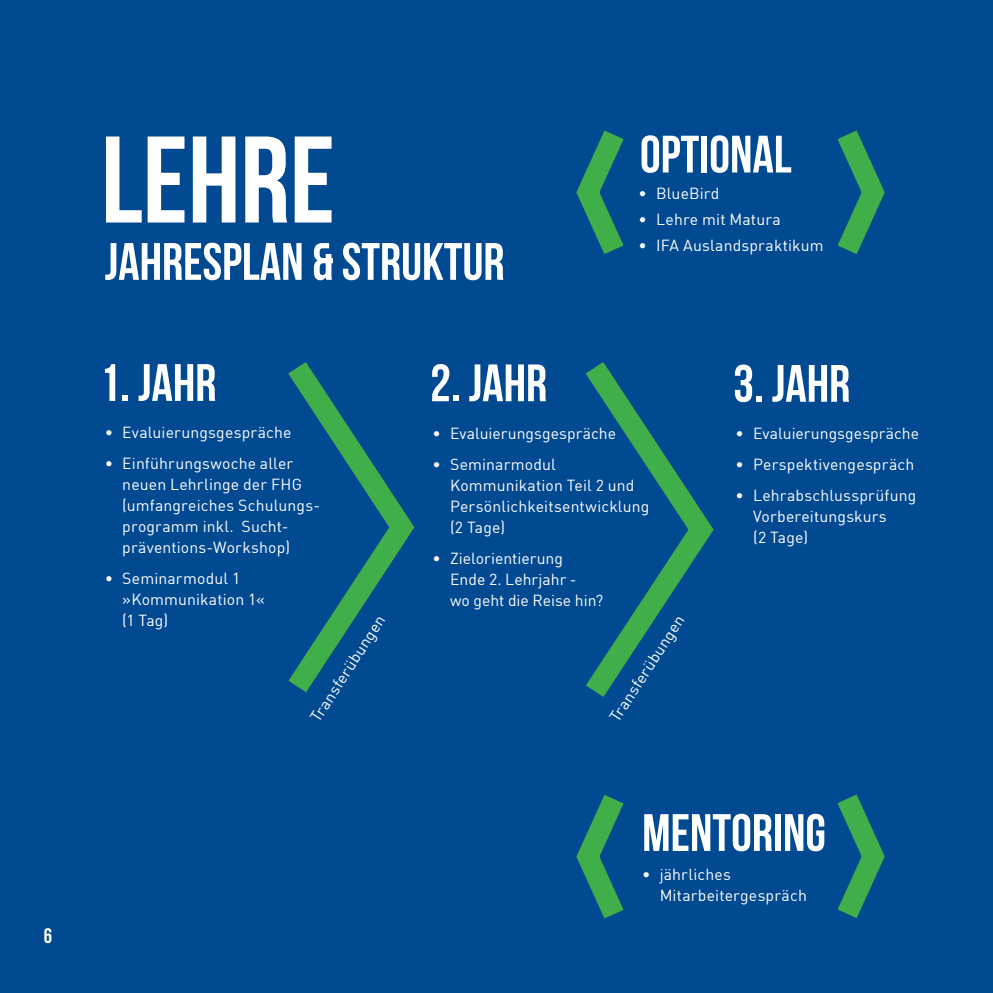
<style>
.page{position:relative;width:993px;height:993px;background:#fff}
.page>*{position:absolute;margin:0;border:0;box-sizing:border-box;transform-origin:0 0}
.t1{font:122.85px "Bebas Neue";color:#fff}
.t2{font:52.5px "Bebas Neue";color:#fff}
.t3{font:21px "Bebas Neue";color:#fff}
.t4{font:15.75px/21px "DIN Offc Pro";letter-spacing:.01em;color:#fff}
</style>
<div class="page">
<div style="left:0;top:0;width:992px;height:992px;background:#014990"></div>
<svg style="left:576px;top:130px;width:48px;height:124px"></svg>
<svg style="left:288px;top:362px;width:127px;height:330px"></svg>
<svg style="left:585px;top:362px;width:129px;height:335px"></svg>
<svg style="left:837px;top:794px;width:48px;height:124px"></svg>
<svg style="left:576px;top:795px;width:48px;height:124px"></svg>
<svg style="left:837px;top:130px;width:48px;height:124px"></svg>
<p class="t3" style="left:44px;top:923px;width:10px">6</p>
<p class="t1" style="left:101px;top:112px;width:235px">LEHRE</p>
<p class="t2" style="left:639px;top:125px;width:153px">OPTIONAL</p>
<p class="t4" style="left:638px;top:181px;width:82px">• BlueBird</p>
<p class="t4" style="left:638px;top:207px;width:144px">• Lehre mit Matura</p>
<p class="t4" style="left:638px;top:233px;width:186px">• IFA Auslandspraktikum</p>
<p class="t2" style="left:105px;top:233px;width:401px">JAHRESPLAN &amp; STRUKTUR</p>
<p class="t2" style="left:430px;top:354px;width:119px">2. JAHR</p>
<p class="t2" style="left:732px;top:354px;width:119px">3. JAHR</p>
<p class="t4" style="left:735px;top:421px;width:185px">• Evaluierungsgespräche</p>
<p class="t4" style="left:735px;top:452px;width:180px">• Perspektivengespräch</p>
<p class="t4" style="left:752px;top:483px;width:165px;text-indent:-17px">• Lehrabschlussprüfung<br>Vorbereitungskurs</p>
<p class="t4" style="left:752px;top:525px;width:56px">(2 Tage)</p>
<p class="t2" style="left:99px;top:354px;width:119px">1. JAHR</p>
<p class="t4" style="left:105px;top:420px;width:188px">• Evaluierungsgespräche</p>
<p class="t4" style="left:122px;top:451px;width:199px;text-indent:-17px">• Einführungswoche aller neuen Lehrlinge der FHG (umfangreiches Schulungs&shy;programm inkl. Sucht&shy;präventions-Workshop)</p>
<p class="t4" style="left:105px;top:566px;width:137px">• Seminarmodul 1</p>
<p class="t4" style="left:122px;top:587px;width:144px">»Kommunikation 1« (1 Tag)</p>
<p class="t4" style="left:432px;top:421px;width:185px">• Evaluierungsgespräche</p>
<p class="t4" style="left:432px;top:452px;width:125px">• Seminarmodul</p>
<p class="t4" style="left:450px;top:473px;width:186px">Kommunikation Teil 2 und</p>
<p class="t4" style="left:450px;top:494px;width:201px">Persönlichkeitsentwicklung</p>
<p class="t4" style="left:450px;top:515px;width:56px">(2 Tage)</p>
<p class="t4" style="left:450px;top:546px;width:155px;text-indent:-17px">• Zielorientierung<br>Ende 2. Lehrjahr -<br>wo geht die Reise hin?</p>
<p class="t4" style="left:304px;top:713px;width:125px;rotate:-57deg">Transferübungen</p>
<p class="t4" style="left:603px;top:713px;width:125px;rotate:-57deg">Transferübungen</p>
<p class="t2" style="left:642px;top:803px;width:185px">MENTORING</p>
<p class="t4" style="left:659px;top:861px;width:149px;text-indent:-17px">• jährliches<br>Mitarbeitergespräch</p>
</div>
